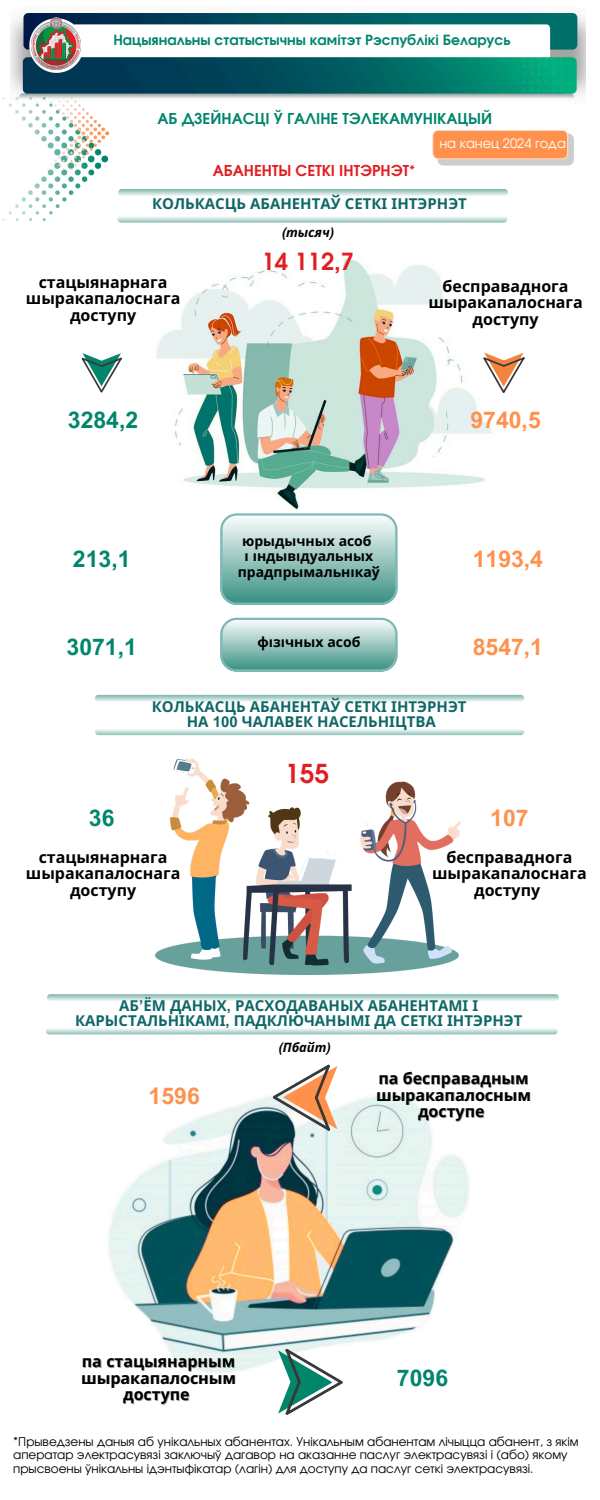
<style>
.page{position:relative;width:600px;height:1500px;background:#fff}
.page>*{position:absolute;margin:0;border:0;box-sizing:border-box;transform-origin:0 0}
.t1{font:700 26.1px "Evolventa";color:#e21e23}
.t2{font:700 23.6px "Evolventa";color:#e21e23}
.t3{font:700 23px "Arial MT Pro";color:#ff914d}
.t4{font:700 23px "Arial MT Pro";color:#01866b}
.t5{font:700 16px/16.5px "Noto Sans";color:#000;text-align:center}
.t6{font:700 15px/15px "Noto Sans";color:#0f6768;text-align:center}
.t7{font:700 15px "Evolventa";color:#01866b}
.t8{font:700 15px "Evolventa";color:#e21e23}
.t9{font:700 14px/15.8px "Noto Sans";color:#000;text-align:center}
.t10{font:700 14px "Evolventa";color:#01866b}
.t11{font:13px "Evolventa";color:#fff}
.t12{font:italic 700 13px "Noto Sans";color:#000}
.t13{font:12px/13.5px "Evolventa";color:#000}
.s1{font-family:"Arial MT Pro"}
</style>
<div class="page">
<img style="left:10px;top:13px;width:575px;height:86px">
<img style="left:32px;top:17px;width:48px;height:53px">
<svg style="left:2px;top:97px;width:107px;height:124px"></svg>
<svg style="left:432px;top:130px;width:142px;height:36px;background:#f5a472"></svg>
<img style="left:156px;top:758px;width:304px;height:216px">
<img style="left:109px;top:1095px;width:360px;height:278px">
<svg style="left:273px;top:1065px;width:65px;height:66px"></svg>
<svg style="left:278px;top:1349px;width:65px;height:66px"></svg>
<svg style="left:220px;top:618px;width:177px;height:54px;background:#99c6bf"></svg>
<svg style="left:81px;top:353px;width:41px;height:40px"></svg>
<svg style="left:118px;top:216px;width:389px;height:7px;background:#c9e0dc"></svg>
<svg style="left:118px;top:189px;width:390px;height:7px;background:#b8d7d2"></svg>
<svg style="left:46px;top:1027px;width:512px;height:7px"></svg>
<svg style="left:47px;top:994px;width:512px;height:7px;background:#b8d7d2"></svg>
<img style="left:156px;top:259px;width:336px;height:251px">
<svg style="left:483px;top:353px;width:42px;height:40px"></svg>
<svg style="left:220px;top:513px;width:177px;height:92px;background:#99c6bf"></svg>
<svg style="left:95px;top:728px;width:429px;height:7px"></svg>
<svg style="left:95px;top:695px;width:429px;height:7px;background:#bbd9d4"></svg>
<h3 class="t10" style="left:113px;top:34px;width:399px">Нацыянальны статыстычны камiтэт Рэспублiкi Беларусь</h3>
<p class="t7" style="left:157px;top:112px;width:336px">АБ ДЗЕЙНАСЦІ Ў ГАЛІНЕ ТЭЛЕКАМУНІКАЦЫЙ</p>
<h1 class="t8" style="left:213px;top:164px;width:204px">АБАНЕНТЫ СЕТКІ ІНТЭРНЭТ*</h1>
<h5 class="t11" style="left:439px;top:137px;width:128px">на канец 2024 года</h5>
<h4 class="t6" style="left:152px;top:195px;width:316px">КОЛЬКАСЦЬ АБАНЕНТАЎ СЕТКІ ІНТЭРНЭТ</h4>
<h4 class="t12" style="left:282px;top:224px;width:54px"><span class="s1">(</span>тысяч<span class="s1">)</span></h4>
<h3 class="t2" style="left:262px;top:251px;width:94px">14 112,7</h3>
<h3 class="t5" style="left:26px;top:273px;width:156px">стацыянарнага шыракапалоснага доступу</h3>
<h6 class="t5" style="left:428px;top:277px;width:156px">бесправаднога шыракапалоснага доступу</h6>
<h2 class="t4" style="left:68px;top:411px;width:72px">3284,2</h2>
<h4 class="t3" style="left:470px;top:411px;width:72px">9740,5</h4>
<p class="t4" style="left:73px;top:550px;width:59px">213,1</p>
<p class="t9" style="left:238px;top:532px;width:144px">юрыдычных асоб<br>і і ндывідуальных прадпрымальні каў</p>
<p class="t3" style="left:473px;top:550px;width:72px">1193,4</p>
<h1 class="t4" style="left:67px;top:638px;width:72px">3071,1</h1>
<p class="t9" style="left:257px;top:634px;width:105px">фізічных асоб</p>
<p class="t3" style="left:473px;top:638px;width:72px">8547,1</p>
<h4 class="t6" style="left:152px;top:698px;width:316px">КОЛЬКАСЦЬ АБАНЕНТАЎ СЕТКІ ІНТЭРНЭТ<br>НА <span class="s1">100</span> ЧАЛАВЕК НАСЕЛЬНІЦТВА</h4>
<h5 class="t1" style="left:285px;top:763px;width:45px">155</h5>
<p class="t4" style="left:89px;top:810px;width:27px">36</p>
<p class="t3" style="left:490px;top:810px;width:40px">107</p>
<h5 class="t5" style="left:26px;top:848px;width:156px">стацыянарнага шыракапалоснага доступу</h5>
<p class="t5" style="left:432px;top:848px;width:156px">бесправаднога шыракапалоснага доступу</p>
<h3 class="t6" style="left:75px;top:998px;width:449px">АБ<span class="s1">’</span>ЁМ ДАНЫХ<span class="s1">,</span> РАСХОДАВАНЫХ АБАНЕНТАМІ І<br>КАРЫСТАЛЬНІКАМІ<span class="s1">,</span> ПАДКЛЮЧАНЫМІ ДА СЕТКІ ІНТЭРНЭТ</h3>
<h2 class="t3" style="left:149px;top:1087px;width:53px">1596</h2>
<h4 class="t12" style="left:278px;top:1039px;width:54px"><span class="s1">(</span>Пбайт<span class="s1">)</span></h4>
<h2 class="t5" style="left:378px;top:1070px;width:152px">па бесправадным</h2>
<h5 class="t5" style="left:376px;top:1086px;width:156px">шыракапалосным</h5>
<h2 class="t5" style="left:418px;top:1103px;width:68px">доступе</h2>
<p class="t5" style="left:82px;top:1353px;width:155px">па стацыянарным</p>
<p class="t5" style="left:81px;top:1369px;width:156px">шыракапалосным</p>
<h2 class="t5" style="left:123px;top:1386px;width:68px">доступе</h2>
<h3 class="t4" style="left:397px;top:1369px;width:53px">7096</h3>
<h5 class="t13" style="left:13px;top:1436px;width:567px">*Прыведзены даныя аб унiкальных абанентах. Унiкальным абанентам лiчыцца абанент, з якiм аператар электрасувязi заключыў дагавор на аказанне паслуг электрасувязi i (або) якому прысвоены ўнiкальны iдэнтыфiкатар (лагiн) для доступу да паслуг сеткi электрасувязi.</h5>
</div>
